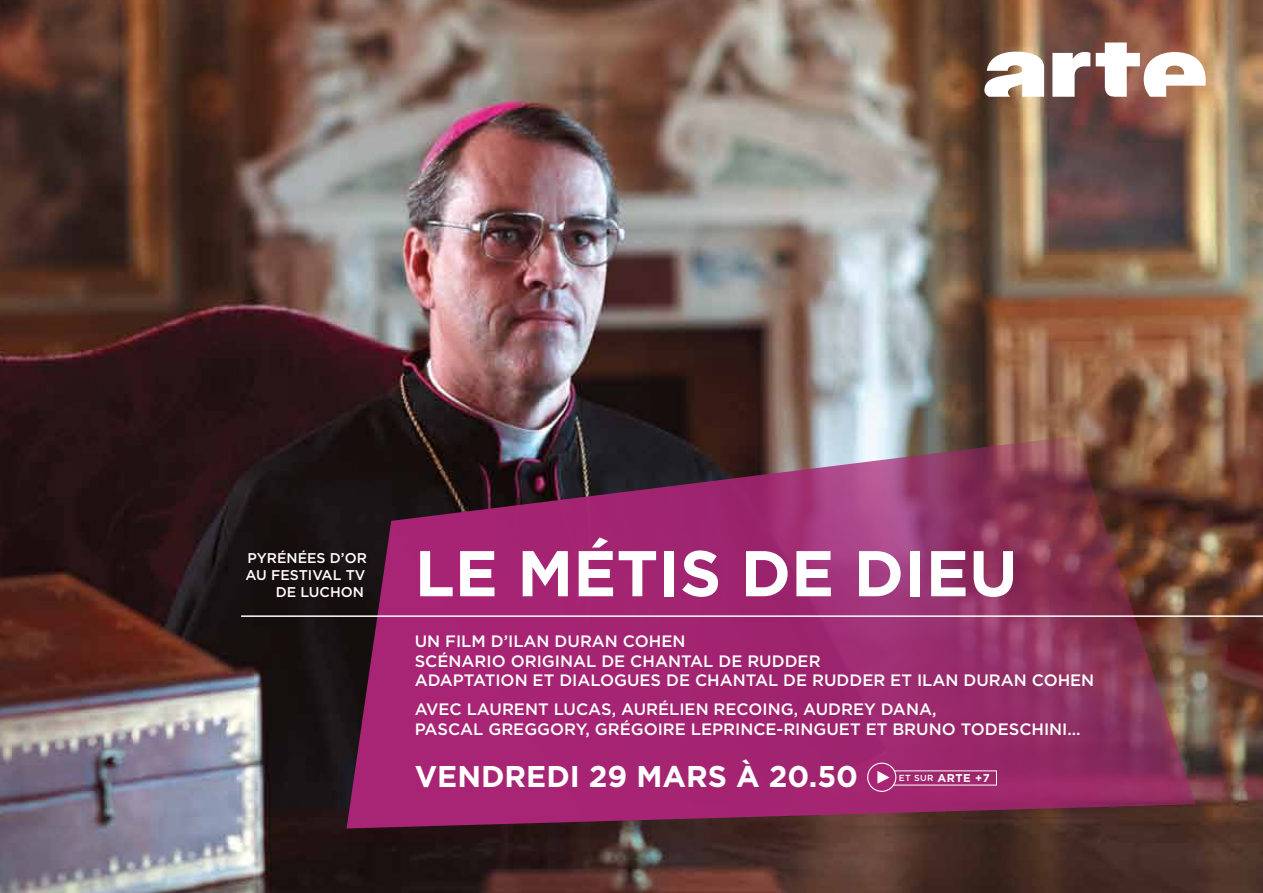
<style>
.page{position:relative;width:1263px;height:893px;background:#fff}
.page>*{position:absolute;margin:0;border:0;box-sizing:border-box;transform-origin:0 0}
.t1{font:700 64.5px "Gotham";color:#fff}
.t2{font:700 30px "Gotham";color:#fff}
.t3{font:500 16.5px/19.8px "Gotham";color:#fff}
.t4{font:500 14.1px "Gotham";color:#fff}
.t5{font:700 11.25px "Gotham";color:#fff}
.s1{font-weight:500;font-size:8.85px}
</style>
<div class="page">
<img style="left:0;top:0;width:1263px;height:893px">
<img style="left:347px;top:436px;width:849px;height:392px">
<div style="left:868px;top:763px;width:28px;height:28px;background:#a72574;border-radius:50%"></div>
<div style="left:867px;top:763px;width:29px;height:29px;border:1px solid #fff;border-radius:50%"></div>
<svg style="left:877px;top:771px;width:13px;height:13px"></svg>
<svg style="left:984px;top:43px;width:227px;height:54px"></svg>
<hr style="left:241px;top:615px;width:1022px;height:2px;background:#fff">
<p class="t4" style="left:247px;top:549px;width:121px">PYRÉN ÉES D’OR</p>
<p class="t4" style="left:245px;top:566px;width:121px">AU FESTIVAL TV</p>
<p class="t4" style="left:276px;top:583px;width:87px">DE LUCHON</p>
<h1 class="t1" style="left:415px;top:531px;width:604px">LE M ÉTIS DE DIEU</h1>
<p class="t3" style="left:415px;top:631px;width:678px">UN FILM D’I LAN DURAN COHEN<br>SCÉNARIO ORIGINAL DE CHANTAL DE RUDDER<br>ADAPTATION ET DIALOGUES DE CHANTAL DE RUDDER ET ILAN DURAN COHEN</p>
<p class="t3" style="left:415px;top:699px;width:667px">AVEC LAURENT LUCAS, AURÉLIEN RECOING, AUDREY DANA,<br>PASCAL GREGGORY, GRÉGOIRE LEPRINCE-RINGUET ET BRUNO TODESCHIN I…</p>
<h2 class="t2" style="left:415px;top:757px;width:445px">VENDREDI 29 MARS À 20.50</h2>
<p class="t5" style="left:899px;top:770px;width:92px"><span class="s1">ET SUR</span> ARTE +7</p>
</div>
